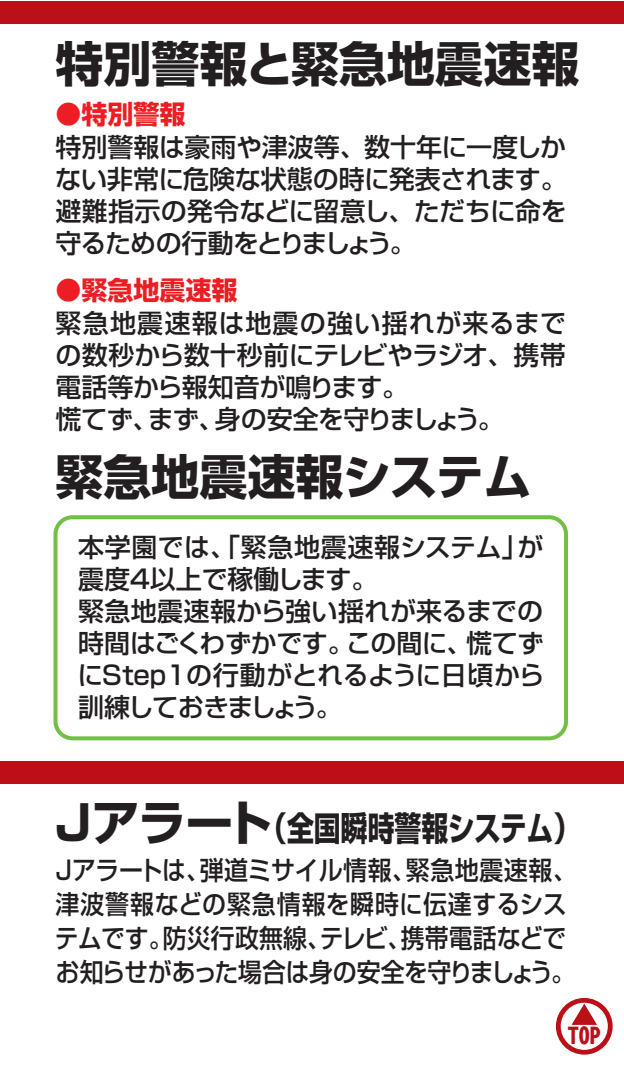
<style>
.page{position:relative;width:624px;height:1066px;background:#fff}
.page>*{position:absolute;margin:0;border:0;box-sizing:border-box;transform-origin:0 0}
.t1{font:700 48px "Shin Go Pro";color:#231f20}
.t2{font:700 33.6px "Shin Go Pro";color:#231f20;scale:.8 1}
.t3{font:500 26px/32px "Shin Go Pro";letter-spacing:-.01em;color:#231f20}
.t4{font:500 26px/34px "Shin Go Pro";letter-spacing:-.01em;color:#231f20;scale:.92 1}
.t5{font:700 26px "Shin Go Pro";color:#ee1d23}
.t6{font:700 22px "Gothic MB101 Pro";color:#bb1018}
.s1{font-size:48px}
</style>
<div class="page">
<div style="left:0;top:1px;width:624px;height:23px;background:#bb1018"></div>
<div style="left:53px;top:515px;width:515px;height:225px;border:4px solid #71bf44;border-radius:17px"></div>
<div style="left:0;top:761px;width:624px;height:23px;background:#bb1018"></div>
<svg style="left:556px;top:998px;width:56px;height:56px"></svg>
<h1 class="t1" style="left:55px;top:25px;width:525px">特別警報と緊急地震速報</h1>
<p class="t5" style="left:55px;top:93px;width:131px">●特別警報</p>
<p class="t3" style="left:55px;top:128px;width:513px;text-align:justify">特別警報は豪雨や津波等、数十年に一度しかない非常に危険な状態の時に発表されます。避難指示の発令などに留意し、ただちに命を守るための行動をとりましょう。</p>
<p class="t5" style="left:55px;top:269px;width:183px">●緊急地震速報</p>
<p class="t3" style="left:55px;top:304px;width:512px">緊急地震速報は地震の強い揺れが来るまでの数秒から数十秒前にテレビやラジオ、携帯電話等から報知音が鳴ります。<br>慌てず、まず、身の安全を守りましょう。</p>
<h1 class="t1" style="left:55px;top:438px;width:477px">緊急地震速報システム</h1>
<p class="t3" style="left:77px;top:528px;width:468px">本学園では、「緊急地震速報システム」が震度4以上で稼働します。<br>緊急地震速報から強い揺れが来るまでの時間はごくわずかです。この間に、慌てずにStep1の行動がとれるように日頃から訓練しておきましょう。</p>
<p class="t2" style="left:55px;top:802px;width:657px"><span class="s1">Jアラート</span>（全国瞬時警報システム）</p>
<p class="t4" style="left:55px;top:850px;width:569px">Jアラートは、弾道ミサイル情報、緊急地震速報、津波警報などの緊急情報を瞬時に伝達するシステムです。防災行政無線、テレビ、携帯電話などでお知らせがあった場合は身の安全を守りましょう。</p>
<p class="t6" style="left:567px;top:1018px;width:34px">TOP</p>
</div>
